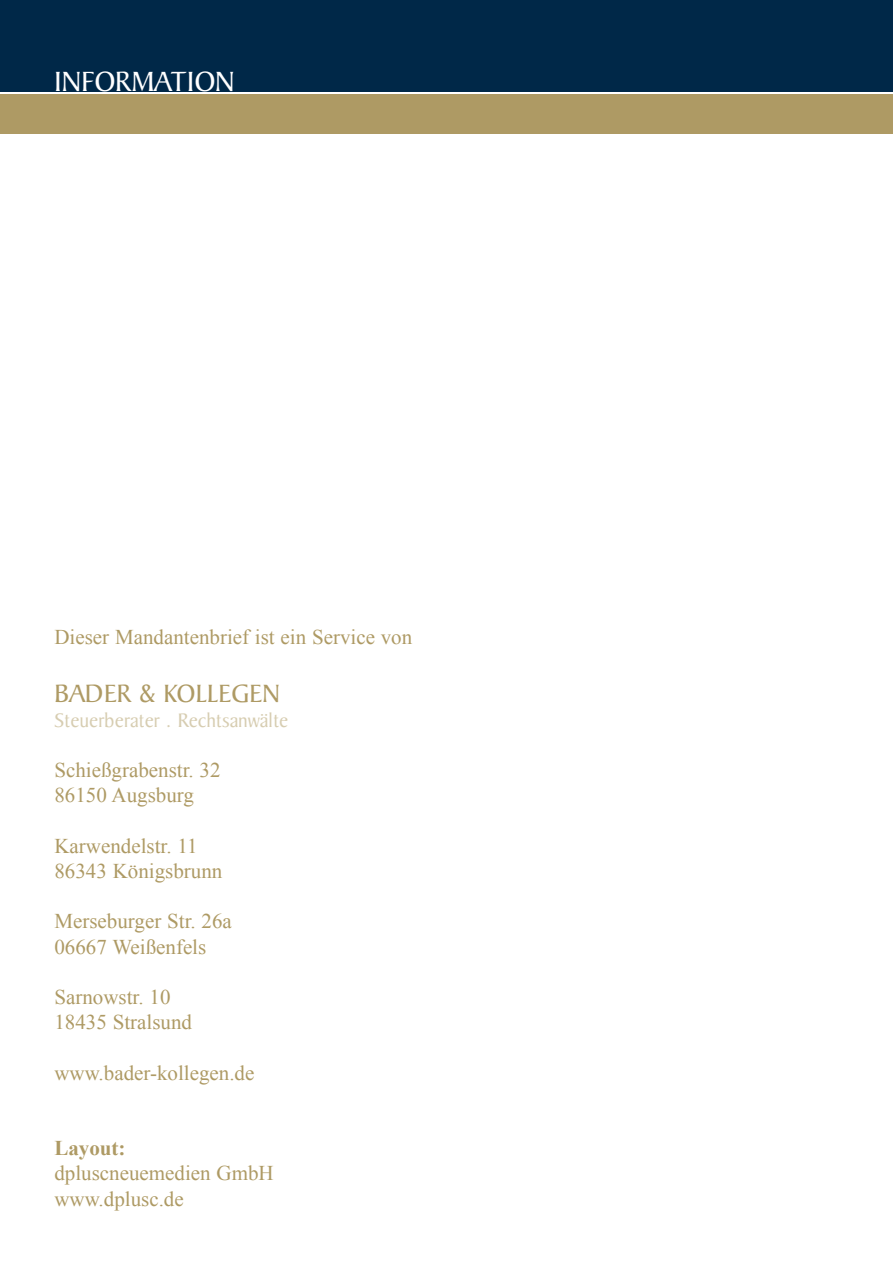
<style>
.page{position:relative;width:893px;height:1263px;background:#fff}
.page>*{position:absolute;margin:0;border:0;box-sizing:border-box;transform-origin:0 0}
.t1{font:30px "Baker Signet Std";color:#fff}
.t2{font:27px "Baker Signet Std";color:#ae9a64}
.t3{font:21px/25.2px "Times New Roman";color:#ae9a64}
.t4{font:21px "Baker Signet Std";color:#d7cdb1}
.t5{font:700 21px "Times New Roman";color:#ae9a64}
</style>
<div class="page">
<div style="left:0;top:0;width:893px;height:91px;background:#002848"></div>
<div style="left:0;top:94px;width:893px;height:40px;background:#ae9a64"></div>
<h1 class="t1" style="left:54px;top:66px;width:182px">INFORMATION</h1>
<p class="t3" style="left:54px;top:624px;width:359px">Dieser Mandantenbrief ist ein Service von</p>
<p class="t2" style="left:54px;top:678px;width:227px">BADER &amp; KOLLEGEN</p>
<p class="t4" style="left:54px;top:709px;width:235px">Steuerberater . Rechtsanwälte</p>
<p class="t3" style="left:54px;top:757px;width:168px">Schießgrabenstr. 32<br>86150 Augsburg</p>
<p class="t3" style="left:54px;top:833px;width:169px">Karwendelstr. 11<br>86343 Königsbrunn</p>
<p class="t3" style="left:54px;top:908px;width:179px">Merseburger Str. 26a<br>06667 Weißenfels</p>
<p class="t3" style="left:54px;top:984px;width:139px">Sarnowstr. 10<br>18435 Stralsund</p>
<p class="t3" style="left:54px;top:1060px;width:201px">www.bader-kollegen.de</p>
<p class="t5" style="left:54px;top:1134px;width:73px">Layout:</p>
<p class="t3" style="left:54px;top:1160px;width:221px">dpluscneuemedien GmbH www.dplusc.de</p>
</div>
